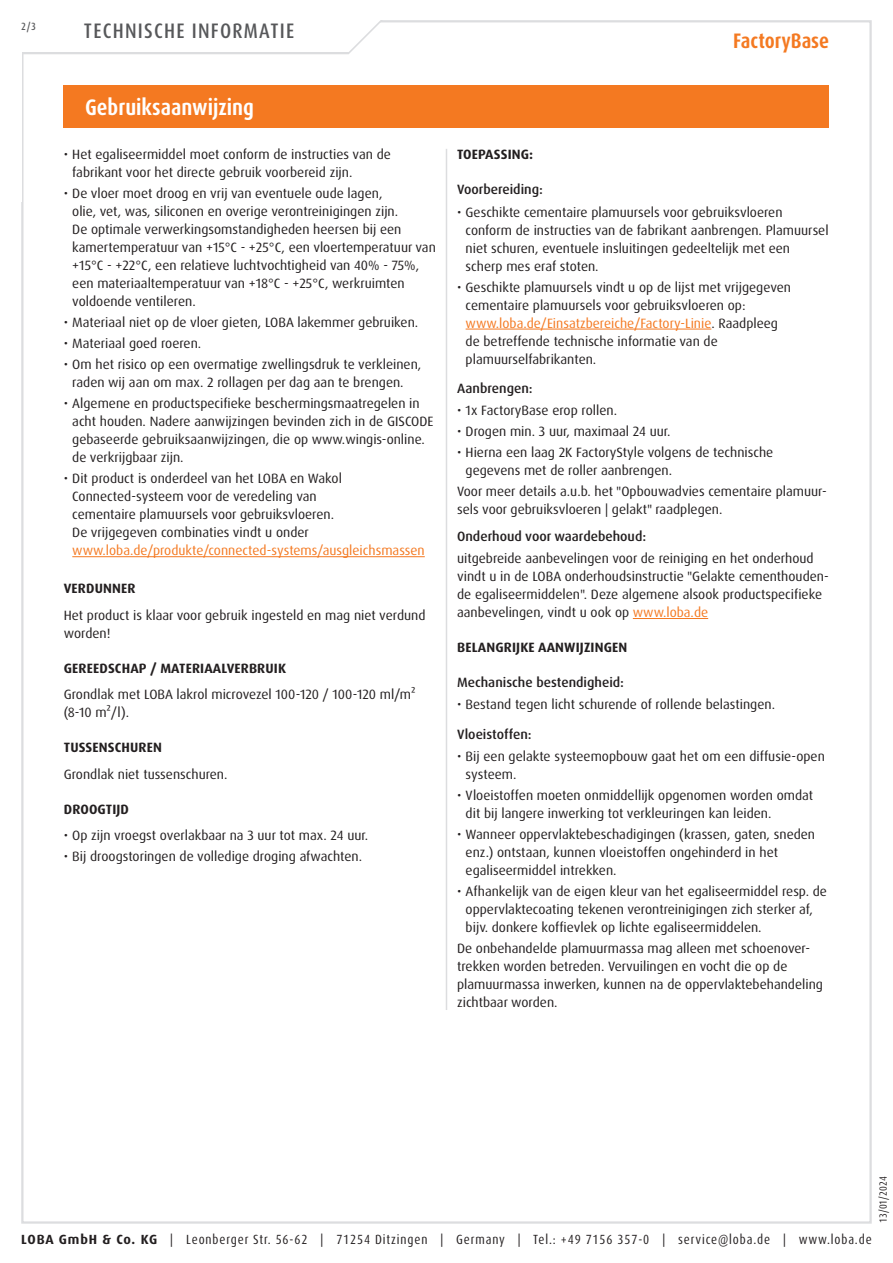
<style>
.page{position:relative;width:893px;height:1263px;background:#fff}
.page>*{position:absolute;margin:0;border:0;box-sizing:border-box;transform-origin:0 0}
.Abschnitt{font:700 condensed 22.5px "Dax Pro";color:#fff}
.t1{font:500 condensed 21px "Dax Pro";letter-spacing:.06em;color:#57585a}
.t2{font:700 condensed 21px "Dax Pro";color:#f47921}
.Text{font:13.5px/18px "Dax Pro";color:#231f20}
.t3{font:700 13.5px "Dax Pro";letter-spacing:.01em;color:#231f20}
.t4{font:500 13.5px "Dax Pro";color:#231f20}
.t5{font:condensed 13.35px "Dax Pro";letter-spacing:.065em;color:#231f20}
.t6{font:condensed 10.5px "Dax Pro";color:#231f20}
.t7{font:500 condensed 10.5px "Dax Pro";color:#57585a}
.s1{color:#f47921}
.s2{font-weight:700;font-stretch:normal}
</style>
<div class="page">
<svg style="left:22px;top:20px;width:410px;height:35px"></svg>
<div style="left:64px;top:85px;width:765px;height:43px;background:#f47921"></div>
<hr style="left:72px;top:556px;width:353px;height:1px;background:#f47921">
<hr style="left:466px;top:329px;width:245px;height:1px;background:#f47921">
<hr style="left:633px;top:618px;width:75px;height:1px;background:#f47921">
<hr style="left:446px;top:149px;width:1px;height:861px;background:#dcdddf">
<p class="t7" style="left:21px;top:19px;width:16px">2/3</p>
<h2 class="t1" style="left:84px;top:17px;width:212px">TECHNISCHE INFORMATIE</h2>
<p class="Abschnitt" style="left:85px;top:93px;width:171px">Gebruiksaanwijzing</p>
<p class="Text" style="left:72px;top:146px;width:320px;text-indent:-9px">• Het egaliseermiddel moet conform de instructies van de fabrikant voor het directe gebruik voorbereid zijn.</p>
<p class="Text" style="left:72px;top:185px;width:365px;text-indent:-9px">• De vloer moet droog en vrij van eventuele oude lagen,<br>olie, vet, was, siliconen en overige verontreinigingen zijn.<br>De optimale verwerkingsomstandigheden heersen bij een kamertemperatuur van +15°C - +25°C, een vloertemperatuur van +15°C - +22°C, een relatieve luchtvochtigheid van 40% - 75%, een materiaaltemperatuur van +18°C - +25°C, werkruimten voldoende ventileren.</p>
<p class="Text" style="left:64px;top:314px;width:356px">• Materiaal niet op de vloer gieten, LOBA lakemmer gebruiken.</p>
<p class="Text" style="left:64px;top:335px;width:139px">• Materiaal goed roeren.</p>
<p class="Text" style="left:72px;top:356px;width:351px;text-indent:-9px">• Om het risico op een overmatige zwellingsdruk te verkleinen, raden wij aan om max. 2 rollagen per dag aan te brengen.</p>
<p class="Text" style="left:72px;top:395px;width:363px;text-indent:-9px">• Algemene en productspecifieke beschermingsmaatregelen in acht houden. Nadere aanwijzingen bevinden zich in de GISCODE gebaseerde gebruiksaanwijzingen, die op www.wingis-online. de verkrijgbaar zijn.</p>
<p class="Text" style="left:72px;top:470px;width:354px;text-indent:-9px">• Dit product is onderdeel van het LOBA en Wakol Connected-systeem voor de veredeling van<br>cementaire plamuursels voor gebruiksvloeren.<br>De vrijgegeven combinaties vindt u onder <span class="s1">www.loba.de/produkte/connected-systems/ausgleichsmassen</span></p>
<p class="t3" style="left:64px;top:580px;width:73px">VERDUNNER</p>
<p class="Text" style="left:64px;top:606px;width:363px">Het product is klaar voor gebruik ingesteld en mag niet verdund worden!</p>
<p class="t3" style="left:64px;top:659px;width:224px">GEREEDSCHAP / MATERIAALVERBRUIK</p>
<p class="Text" style="left:64px;top:686px;width:353px">Grondlak met LOBA lakrol microvezel 100-120 / 100-120 ml/m² (8-10 m²/l).</p>
<p class="t3" style="left:64px;top:739px;width:100px">TUSSENSCHUREN</p>
<p class="Text" style="left:64px;top:765px;width:165px">Grondlak niet tussenschuren.</p>
<p class="t3" style="left:64px;top:800px;width:67px">DROOGTIJD</p>
<p class="Text" style="left:64px;top:827px;width:306px">• Op zijn vroegst overlakbaar na 3 uur tot max. 24 uur.</p>
<p class="Text" style="left:64px;top:848px;width:300px">• Bij droogstoringen de volledige droging afwachten.</p>
<h2 class="t2" style="left:733px;top:28px;width:97px">FactoryBase</h2>
<p class="t3" style="left:457px;top:146px;width:77px">TOEPASSING:</p>
<p class="t4" style="left:457px;top:181px;width:87px">Voorbereiding:</p>
<p class="Text" style="left:466px;top:203px;width:364px;text-indent:-9px">• Geschikte cementaire plamuursels voor gebruiksvloeren conform de instructies van de fabrikant aanbrengen. Plamuursel niet schuren, eventuele insluitingen gedeeltelijk met een scherp mes eraf stoten.</p>
<p class="Text" style="left:466px;top:278px;width:327px;text-indent:-9px">• Geschikte plamuursels vindt u op de lijst met vrijgegeven cementaire plamuursels voor gebruiksvloeren op: <span class="s1">www.loba.de/Einsatzbereiche/Factory-Linie</span>. Raadpleeg de betreffende technische informatie van de plamuurselfabrikanten.</p>
<p class="t4" style="left:457px;top:380px;width:77px">Aanbrengen:</p>
<p class="Text" style="left:457px;top:402px;width:161px">• 1x FactoryBase erop rollen.</p>
<p class="Text" style="left:457px;top:423px;width:215px">• Drogen min. 3 uur, maximaal 24 uur.</p>
<p class="Text" style="left:466px;top:444px;width:309px;text-indent:-9px">• Hierna een laag 2K FactoryStyle volgens de technische gegevens met de roller aanbrengen.</p>
<p class="Text" style="left:457px;top:483px;width:371px">Voor meer details a.u.b. het "Opbouwadvies cementaire plamuur&shy;sels voor gebruiksvloeren | gelakt" raadplegen.</p>
<p class="t4" style="left:457px;top:527px;width:191px">Onderhoud voor waardebehoud:</p>
<p class="Text" style="left:457px;top:549px;width:373px">uitgebreide aanbevelingen voor de reiniging en het onderhoud vindt u in de LOBA onderhoudsinstructie "Gelakte cementhouden&shy;de egaliseermiddelen". Deze algemene alsook productspecifieke aanbevelingen, vindt u ook op <span class="s1">www.loba.de</span></p>
<p class="t3" style="left:457px;top:639px;width:172px">BELANGRIJKE AANWIJZINGEN</p>
<p class="t4" style="left:457px;top:674px;width:168px">Mechanische bestendigheid:</p>
<p class="Text" style="left:457px;top:696px;width:319px">• Bestand tegen licht schurende of rollende belastingen.</p>
<p class="t4" style="left:457px;top:725px;width:76px">Vloeistoffen:</p>
<p class="Text" style="left:466px;top:747px;width:361px;text-indent:-9px">• Bij een gelakte systeemopbouw gaat het om een diffusie-open systeem.</p>
<p class="Text" style="left:466px;top:786px;width:349px;text-indent:-9px">• Vloeistoffen moeten onmiddellijk opgenomen worden omdat dit bij langere inwerking tot verkleuringen kan leiden.</p>
<p class="Text" style="left:466px;top:825px;width:351px;text-indent:-9px">• Wanneer oppervlaktebeschadigingen (krassen, gaten, sneden enz.) ontstaan, kunnen vloeistoffen ongehinderd in het egaliseermiddel intrekken.</p>
<p class="Text" style="left:466px;top:882px;width:363px;text-indent:-9px">• Afhankelijk van de eigen kleur van het egaliseermiddel resp. de oppervlaktecoating tekenen verontreinigingen zich sterker af, bijv. donkere koffievlek op lichte egaliseermiddelen.</p>
<p class="Text" style="left:457px;top:939px;width:367px">De onbehandelde plamuurmassa mag alleen met schoenover&shy;trekken worden betreden. Vervuilingen en vocht die op de plamuurmassa inwerken, kunnen na de oppervlaktebehandeling zichtbaar worden.</p>
<p class="t6" style="left:876px;top:1222px;width:48px;rotate:-90deg">13/01/2024</p>
<p class="t5" style="left:21px;top:1230px;width:852px"><span class="s2">LOBA GmbH &amp; Co. KG</span> | Leonberger Str. 56-62 | 71254 Ditzingen | Germany | Tel.: +49 7156 357-0 | service@loba.de | www.loba.de</p>
</div>
